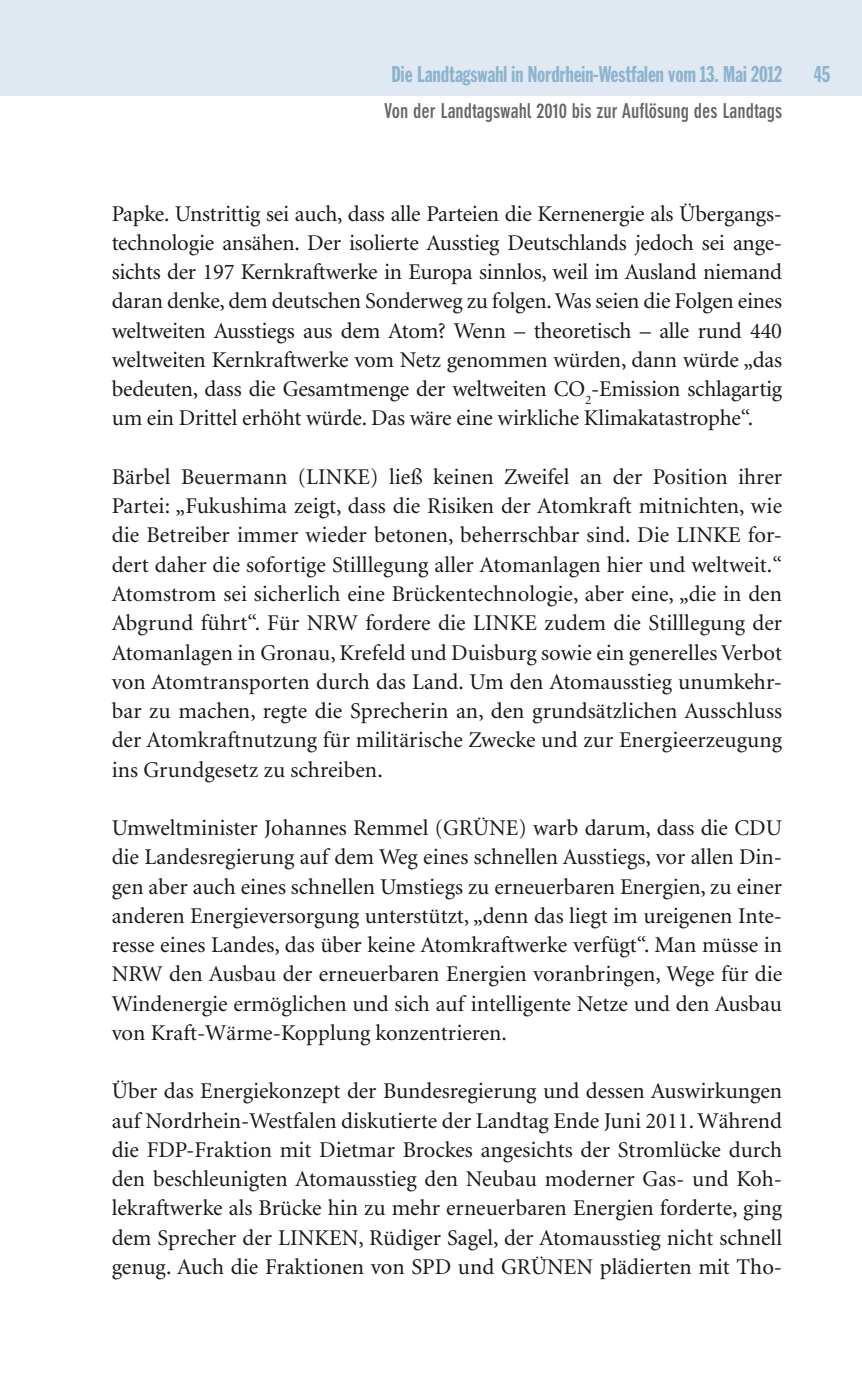
<style>
.page{position:relative;width:862px;height:1378px;background:#fff}
.page>*{position:absolute;margin:0;border:0;box-sizing:border-box;transform-origin:0 0}
.t1{font:22.5px/29.2px "Minion";color:#1a171c;text-align:justify}
.t2{font:22.5px "Franklin Gothic Extra Cond";color:#8cb4cf}
.t3{font:700 condensed 20.25px "DIN Neuzeit Grotesk";color:#646567}
</style>
<div class="page">
<div style="left:0;top:0;width:861px;height:96px;background:#e0e8f1"></div>
<p class="t2" style="left:391px;top:62px;width:392px">Die Landtagswahl in Nordrhein-Westfalen vom 13. Mai 2012</p>
<p class="t2" style="left:813px;top:62px;width:17px">45</p>
<p class="t3" style="left:384px;top:99px;width:7px">VON</p>
<p class="t3" style="left:421px;top:99px;width:35px">DER LANDT</p>
<p class="t3" style="left:484px;top:99px;width:23px">AGSWAHL</p>
<p class="t3" style="left:544px;top:99px;width:120px">2010 BIS ZUR AUFLÖSUNG</p>
<p class="t3" style="left:701px;top:99px;width:36px">DES LANDT</p>
<p class="t3" style="left:766px;top:99px;width:17px">AG</p>
<p class="t1" style="left:112px;top:200px;width:671px">Papke. Unstrittig sei auch, dass alle Parteien die Kernenergie als Übergangs&shy;technologie ansähen. Der isolierte Ausstieg Deutschlands jedoch sei ange&shy;sichts der 197 Kernkraftwerke in Europa sinnlos, weil im Ausland niemand daran denke, dem deutschen Sonderweg zu folgen. Was seien die Folgen eines weltweiten Ausstiegs aus dem Atom? Wenn – theoretisch – alle rund 440 weltweiten Kernkraftwerke vom Netz genommen würden, dann würde „das bedeuten, dass die Gesamtmenge der weltweiten CO<sub>2</sub>-Emission schlagartig um ein Drittel erhöht würde. Das wäre eine wirkliche Klimakatastrophe“.</p>
<p class="t1" style="left:112px;top:463px;width:671px">Bärbel Beuermann (LINKE) ließ keinen Zweifel an der Position ihrer Partei: „Fukushima zeigt, dass die Risiken der Atomkraft mitnichten, wie die Betreiber immer wieder betonen, beherrschbar sind. Die LINKE for&shy;dert daher die sofortige Stilllegung aller Atomanlagen hier und weltweit.“ Atomstrom sei sicherlich eine Brückentechnologie, aber eine, „die in den Abgrund führt“. Für NRW fordere die LINKE zudem die Stilllegung der Atomanlagen in Gronau, Krefeld und Duisburg sowie ein generelles Verbot von Atomtransporten durch das Land. Um den Atomausstieg unumkehr&shy;bar zu machen, regte die Sprecherin an, den grundsätzlichen Ausschluss der Atomkraftnutzung für militärische Zwecke und zur Energieerzeugung ins Grundgesetz zu schreiben.</p>
<p class="t1" style="left:112px;top:814px;width:671px">Umweltminister Johannes Remmel (GRÜNE) warb darum, dass die CDU die Landesregierung auf dem Weg eines schnellen Ausstiegs, vor allen Din&shy;gen aber auch eines schnellen Umstiegs zu erneuerbaren Energien, zu einer anderen Energieversorgung unterstützt, „denn das liegt im ureigenen Inte&shy;resse eines Landes, das über keine Atomkraftwerke verfügt“. Man müsse in NRW den Ausbau der erneuerbaren Energien voranbringen, Wege für die Windenergie ermöglichen und sich auf intelligente Netze und den Ausbau von Kraft-Wärme-Kopplung konzentrieren.</p>
<p class="t1" style="left:112px;top:1077px;width:671px">Über das Energiekonzept der Bundesregierung und dessen Auswirkungen auf Nordrhein-Westfalen diskutierte der Landtag Ende Juni 2011. Während die FDP-Fraktion mit Dietmar Brockes angesichts der Stromlücke durch den beschleunigten Atomausstieg den Neubau moderner Gas- und Koh&shy;lekraftwerke als Brücke hin zu mehr erneuerbaren Energien forderte, ging dem Sprecher der LINKEN, Rüdiger Sagel, der Atomausstieg nicht schnell genug. Auch die Fraktionen von SPD und GRÜNEN plädierten mit Tho-</p>
</div>
